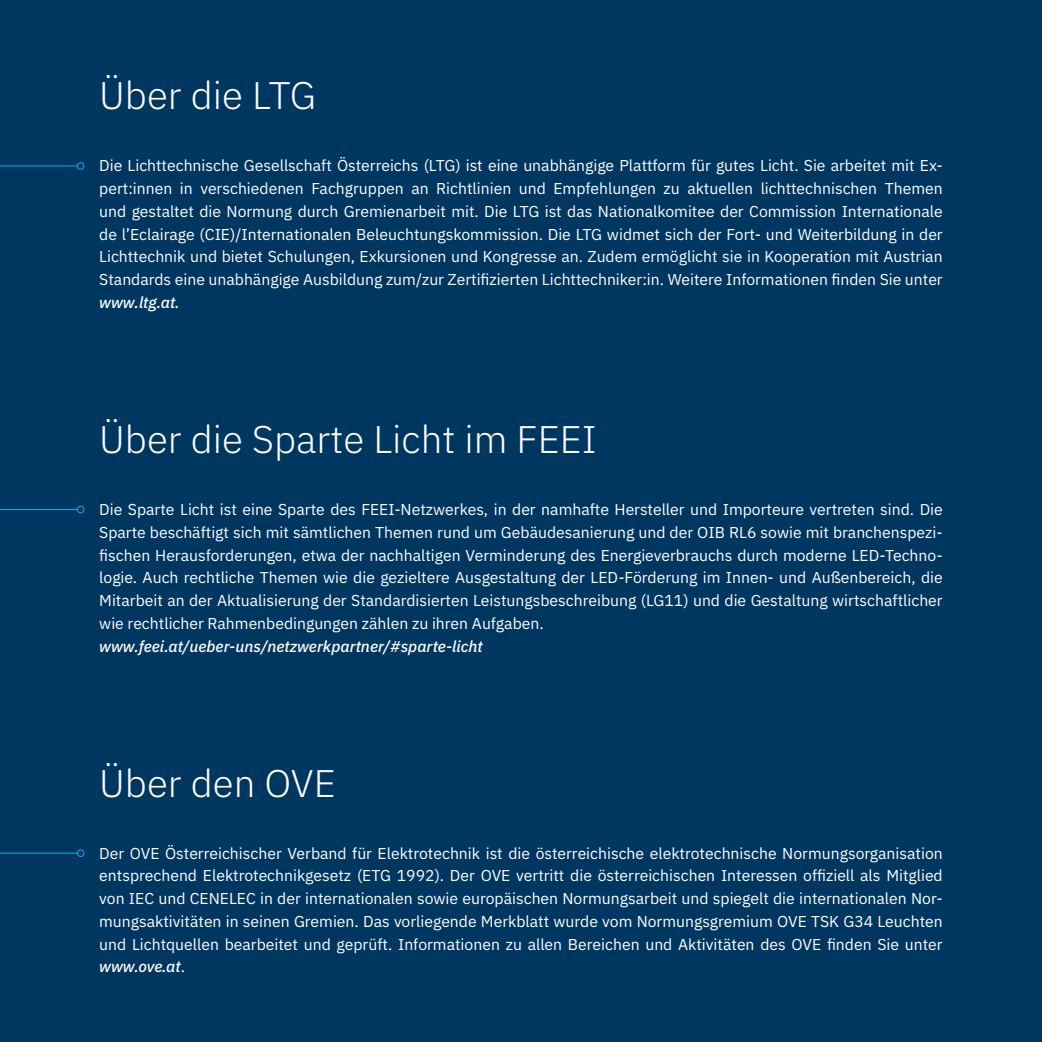
<style>
.page{position:relative;width:1042px;height:1042px;background:#003761}
.page>*{position:absolute;margin:0;border:0;box-sizing:border-box;transform-origin:0 0}
.t1{font:300 38.5px "IBM Plex Sans";color:#fff}
.t2{font:15.75px/22.8px "IBM Plex Sans";color:#fff;text-align:justify}
.t3{font:italic 500 15.75px "IBM Plex Sans";color:#fff}
.s1{font-weight:500;font-style:italic}
</style>
<div class="page">
<hr style="left:0;top:165px;width:77px;height:1px;background:#00b1eb">
<div style="left:77px;top:162px;width:7px;height:8px;border:1px solid #00b1eb;border-radius:50%"></div>
<hr style="left:0;top:509px;width:77px;height:1px;background:#00b1eb">
<div style="left:77px;top:506px;width:7px;height:7px;border:1px solid #00b1eb;border-radius:50%"></div>
<hr style="left:0;top:853px;width:77px;height:1px;background:#00b1eb">
<div style="left:77px;top:849px;width:7px;height:8px;border:1px solid #00b1eb;border-radius:50%"></div>
<h1 class="t1" style="left:99px;top:67px;width:218px">Über die LTG</h1>
<p class="t2" style="left:99px;top:153px;width:845px">Die Lichttechnische Gesellschaft Österreichs (LTG) ist eine unabhängige Plattform für gutes Licht. Sie arbeitet mit Ex&shy;pert:innen in verschiedenen Fachgruppen an Richtlinien und Empfehlungen zu aktuellen lichttechnischen Themen und gestaltet die Normung durch Gremienarbeit mit. Die LTG ist das Nationalkomitee der Commission Internationale de l’Eclairage (CIE)/Internationalen Beleuchtungskommission. Die LTG widmet sich der Fort- und Weiterbildung in der Lichttechnik und bietet Schulungen, Exkursionen und Kongresse an. Zudem ermöglicht sie in Kooperation mit Austrian Standards eine unabhängige Ausbildung zum/zur Zertifizierten Lichttechniker:in. Weitere Informationen finden Sie unter</p>
<p class="t3" style="left:99px;top:290px;width:82px">www.ltg.at.</p>
<h1 class="t1" style="left:99px;top:410px;width:499px">Über die Sparte Licht im FEEI</h1>
<p class="t2" style="left:99px;top:497px;width:845px">Die Sparte Licht ist eine Sparte des FEEI-Netzwerkes, in der namhafte Hersteller und Importeure vertreten sind. Die Sparte beschäftigt sich mit sämtlichen Themen rund um Gebäudesanierung und der OIB RL6 sowie mit branchenspezi&shy;fischen Herausforderungen, etwa der nachhaltigen Verminderung des Energieverbrauchs durch moderne LED-Techno&shy;logie. Auch rechtliche Themen wie die gezieltere Ausgestaltung der LED-Förderung im Innen- und Außenbereich, die Mitarbeit an der Aktualisierung der Standardisierten Leistungsbeschreibung (LG11) und die Gestaltung wirtschaftlicher wie rechtlicher Rahmenbedingungen zählen zu ihren Aufgaben.</p>
<p class="t3" style="left:99px;top:633px;width:385px">www.feei.at/ueber-uns/netzwerkpartner/#sparte-licht</p>
<h1 class="t1" style="left:99px;top:754px;width:238px">Über den OVE</h1>
<p class="t2" style="left:99px;top:840px;width:845px">Der OVE Österreichischer Verband für Elektrotechnik ist die österreichische elektrotechnische Normungsorganisation entsprechend Elektrotechnikgesetz (ETG 1992). Der OVE vertritt die österreichischen Interessen offiziell als Mitglied von IEC und CENELEC in der internationalen sowie europäischen Normungsarbeit und spiegelt die internationalen Nor&shy;mungsaktivitäten in seinen Gremien. Das vorliegende Merkblatt wurde vom Normungsgremium OVE TSK G34 Leuchten und Lichtquellen bearbeitet und geprüft. Informationen zu allen Bereichen und Aktivitäten des OVE finden Sie unter <span class="s1">www.ove.at</span>.</p>
</div>
